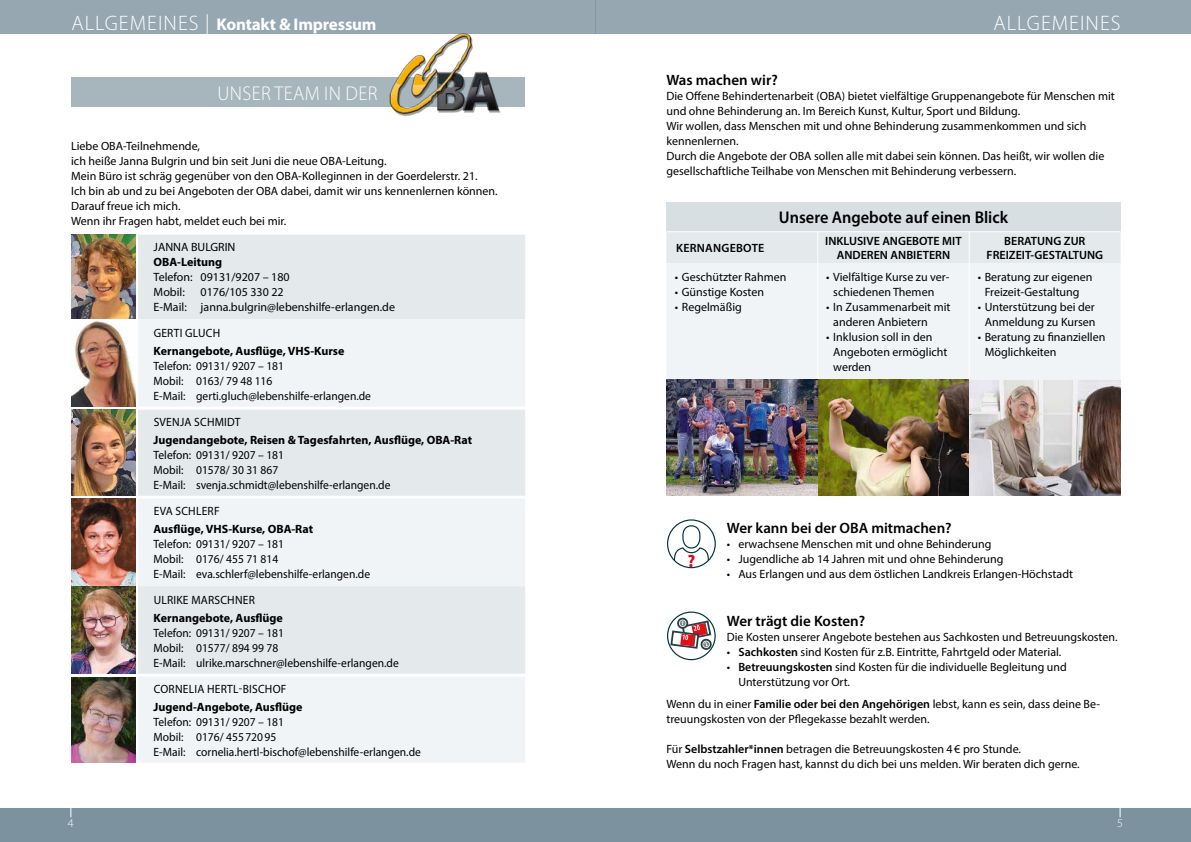
<style>
.page{position:relative;width:1191px;height:842px;background:#fff}
.page>*{position:absolute;margin:0;border:0;box-sizing:border-box;transform-origin:0 0}
.t1{font:300 21px "Myriad Pro";letter-spacing:.05em;color:#fff}
.t2{font:300 20px "Myriad Pro";letter-spacing:.02em;color:#fff;scale:.96 1}
.t3{font:700 17.8px "Myriad Pro";color:#e30613}
.t4{font:700 17px "Myriad Pro";letter-spacing:-.01em;color:#fff}
.t5{font:600 17px "Myriad Pro";color:#000;scale:.96 1}
.t6{font:600 15px "Myriad Pro";color:#000}
.t7{font:12px/15px "Myriad Pro";color:#000}
.t8{font:12px/15px "Myriad Pro";color:#000;scale:.96 1}
.t9{font:700 12px "Myriad Pro";color:#000}
.t10{font:12px "Myriad Pro";letter-spacing:.02em;color:#000;scale:.96 1}
.t11{font:600 12px/14.4px "Myriad Pro";color:#000;text-align:center}
.t12{font:600 12px "Myriad Pro";letter-spacing:.02em;color:#000}
.t13{font:300 12px "Myriad Pro";color:#fff}
.s1{font-weight:300;font-size:21px}
.s2{font-weight:600}
</style>
<div class="page">
<div style="left:0;top:808px;width:595px;height:34px;background:#7c929f"></div>
<div style="left:595px;top:808px;width:596px;height:34px;background:#7c929f"></div>
<div style="left:595px;top:0;width:596px;height:34px;background:#96a7b2"></div>
<div style="left:0;top:0;width:595px;height:34px;background:#96a7b2"></div>
<div style="left:138px;top:235px;width:387px;height:84px;background:#e4e9ec"></div>
<svg style="left:138px;top:319px;width:387px;height:444px;fill:#f1f4f6"></svg>
<hr style="left:137px;top:407px;width:388px;height:3px;background:#fff">
<hr style="left:137px;top:496px;width:388px;height:3px;background:#fff">
<hr style="left:137px;top:674px;width:388px;height:3px;background:#fff">
<img style="left:71px;top:235px;width:64px;height:172px">
<img style="left:71px;top:410px;width:64px;height:86px">
<img style="left:71px;top:499px;width:64px;height:175px">
<img style="left:71px;top:677px;width:64px;height:86px">
<div style="left:71px;top:77px;width:453px;height:30px;background:#a7b5bd"></div>
<img style="left:389px;top:33px;width:111px;height:84px">
<div style="left:667px;top:519px;width:49px;height:49px;border:1px solid #01363e;border-radius:50%"></div>
<svg style="left:673px;top:519px;width:36px;height:42px"></svg>
<svg style="left:667px;top:611px;width:49px;height:50px"></svg>
<div style="left:666px;top:202px;width:454px;height:30px;background:#d7dfe3"></div>
<div style="left:666px;top:232px;width:454px;height:149px;background:#e4e9ec"></div>
<div style="left:666px;top:263px;width:454px;height:116px;background:#f1f4f6"></div>
<hr style="left:666px;top:231px;width:151px;height:1px;background:#fff">
<hr style="left:817px;top:231px;width:152px;height:1px;background:#fff">
<hr style="left:969px;top:231px;width:151px;height:1px;background:#fff">
<hr style="left:969px;top:379px;width:1px;height:117px;background:#fff">
<hr style="left:817px;top:232px;width:1px;height:31px;background:#fff">
<hr style="left:968px;top:232px;width:1px;height:31px;background:#fff">
<hr style="left:817px;top:263px;width:1px;height:116px;background:#fff">
<hr style="left:968px;top:263px;width:1px;height:116px;background:#fff">
<img style="left:666px;top:379px;width:303px;height:117px">
<img style="left:969px;top:381px;width:151px;height:115px">
<h3 class="t4" style="left:71px;top:13px;width:307px"><span class="s1">ALLGEMEINES |</span> Kontakt &amp; Impressum</h3>
<h1 class="t1" style="left:993px;top:10px;width:129px">ALLGEMEINES</h1>
<h2 class="t2" style="left:217px;top:81px;width:168px">UNSER TEAM IN DER</h2>
<p class="t7" style="left:71px;top:138px;width:428px">Liebe OBA-Teilnehmende,<br>ich heiße Janna Bulgrin und bin seit Juni die neue OBA-Leitung.<br>Mein Büro ist schräg gegenüber von den OBA-Kolleginnen in der Goerdelerstr. 21.<br>Ich bin ab und zu bei Angeboten der OBA dabei, damit wir uns kennenlernen können.<br>Darauf freue ich mich.<br>Wenn ihr Fragen habt, meldet euch bei mir.</p>
<p class="t7" style="left:154px;top:239px;width:83px">JANNA BULGRIN</p>
<p class="t9" style="left:154px;top:254px;width:70px">OBA-Leitung</p>
<p class="t7" style="left:154px;top:269px;width:138px">Telefon: 09131/9207 – 180<br>Mobil:</p>
<p class="t7" style="left:154px;top:284px;width:243px;text-indent:47px">0176/105 330 22<br>E-Mail: janna.bulgrin@lebenshilfe-erlangen.de</p>
<p class="t10" style="left:154px;top:325px;width:71px">GERTI GLUCH</p>
<p class="t9" style="left:154px;top:343px;width:192px">Kernangebote, Ausflüge, VHS-Kurse</p>
<p class="t8" style="left:154px;top:358px;width:228px">Telefon: 09131/ 9207 – 181<br>Mobil: 0163/ 79 48 116<br>E-Mail: gerti.gluch@lebenshilfe-erlangen.de</p>
<p class="t10" style="left:154px;top:414px;width:92px">SVENJA SCHMIDT</p>
<p class="t9" style="left:154px;top:432px;width:320px">Jugendangebote, Reisen &amp; Tagesfahrten, Ausflüge, OBA-Rat</p>
<p class="t8" style="left:154px;top:447px;width:248px">Telefon: 09131/ 9207 – 181<br>Mobil: 01578/ 30 31 867<br>E-Mail: svenja.schmidt@lebenshilfe-erlangen.de</p>
<p class="t10" style="left:154px;top:503px;width:70px">EVA SCHLERF</p>
<p class="t9" style="left:154px;top:521px;width:161px">Ausflüge, VHS-Kurse, OBA-Rat</p>
<p class="t8" style="left:154px;top:536px;width:227px">Telefon: 09131/ 9207 – 181<br>Mobil: 0176/ 455 71 814<br>E-Mail: eva.schlerf@lebenshilfe-erlangen.de</p>
<p class="t10" style="left:154px;top:592px;width:107px">ULRIKE MARSCHNER</p>
<p class="t9" style="left:154px;top:610px;width:131px">Kernangebote, Ausflüge</p>
<p class="t8" style="left:154px;top:625px;width:257px">Telefon: 09131/ 9207 – 181<br>Mobil: 01577/ 894 99 78<br>E-Mail: ulrike.marschner@lebenshilfe-erlangen.de</p>
<p class="t10" style="left:154px;top:681px;width:140px">CORNELIA HERTL-BISCHOF</p>
<p class="t9" style="left:154px;top:699px;width:150px">Jugend-Angebote, Ausflüge</p>
<p class="t8" style="left:154px;top:714px;width:280px">Telefon: 09131/ 9207 – 181<br>Mobil: 0176/ 45572095<br>E-Mail: cornelia.hertl-bischof@lebenshilfe-erlangen.de</p>
<p class="t6" style="left:666px;top:70px;width:113px">Was machen wir?</p>
<p class="t7" style="left:666px;top:88px;width:450px">Die Offene Behindertenarbeit (OBA) bietet vielfältige Gruppenangebote für Menschen mit und ohne Behinderung an. Im Bereich Kunst, Kultur, Sport und Bildung.<br>Wir wollen, dass Menschen mit und ohne Behinderung zusammenkommen und sich kennenlernen.<br>Durch die Angebote der OBA sollen alle mit dabei sein können. Das heißt, wir wollen die gesellschaftliche Teilhabe von Menschen mit Behinderung verbessern.</p>
<h3 class="t5" style="left:779px;top:207px;width:240px">Unsere Angebote auf einen Blick</h3>
<p class="t12" style="left:676px;top:241px;width:90px">KERNANGEBOTE</p>
<p class="t11" style="left:825px;top:233px;width:138px">INKLUSIVE ANGEBOTE MIT<br>ANDEREN ANBIETERN</p>
<p class="t11" style="left:986px;top:233px;width:118px">BERATUNG ZUR<br>FREIZEIT-GESTALTUNG</p>
<p class="t7" style="left:675px;top:269px;width:113px">• Geschützter Rahmen</p>
<p class="t7" style="left:675px;top:284px;width:91px">• Günstige Kosten</p>
<p class="t7" style="left:675px;top:299px;width:68px">• Regelmäßig</p>
<p class="t7" style="left:833px;top:269px;width:118px;text-indent:-7px">• Vielfältige Kurse zu ver&shy;schiedenen Themen</p>
<p class="t7" style="left:833px;top:299px;width:119px;text-indent:-7px">• In Zusammenarbeit mit anderen Anbietern</p>
<p class="t7" style="left:833px;top:329px;width:116px;text-indent:-7px">• Inklusion soll in den<br>Angeboten ermöglicht werden</p>
<p class="t7" style="left:977px;top:269px;width:116px;text-align:center">• Beratung zur eigenen<br>Freizeit-Gestaltung</p>
<p class="t7" style="left:977px;top:299px;width:119px;text-align:center">• Unterstützung bei der<br>Anmeldung zu Kursen</p>
<p class="t7" style="left:984px;top:329px;width:122px;text-indent:-7px">• Beratung zu finanziellen<br>Möglichkeiten</p>
<p class="t6" style="left:727px;top:518px;width:226px">Wer kann bei der OBA mitmachen?</p>
<p class="t7" style="left:727px;top:536px;width:266px">• erwachsene Menschen mit und ohne Behinderung</p>
<p class="t7" style="left:727px;top:551px;width:278px">• Jugendliche ab 14 Jahren mit und ohne Behinderung</p>
<p class="t7" style="left:727px;top:566px;width:348px">• Aus Erlangen und aus dem östlichen Landkreis Erlangen-Höchstadt</p>
<p class="t6" style="left:727px;top:611px;width:140px">Wer trägt die Kosten?</p>
<p class="t7" style="left:727px;top:629px;width:392px">Die Kosten unserer Angebote bestehen aus Sachkosten und Betreuungskosten.</p>
<p class="t7" style="left:727px;top:644px;width:336px">• <span class="s2">Sachkosten</span> sind Kosten für z.B. Eintritte, Fahrtgeld oder Material.</p>
<p class="t7" style="left:738px;top:659px;width:330px;text-indent:-12px">• <span class="s2">Betreuungskosten</span> sind Kosten für die individuelle Begleitung und<br>Unterstützung vor Ort.</p>
<p class="t7" style="left:666px;top:697px;width:435px">Wenn du in einer <span class="s2">Familie oder bei den Angehörigen</span> lebst, kann es sein, dass deine Be&shy;treuungskosten von der Pflegekasse bezahlt werden.</p>
<p class="t7" style="left:666px;top:742px;width:415px">Für <span class="s2">Selbstzahler*innen</span> betragen die Betreuungskosten 4€ pro Stunde.<br>Wenn du noch Fragen hast, kannst du dich bei uns melden. Wir beraten dich gerne.</p>
<h3 class="t3" style="left:687px;top:549px;width:9px">?</h3>
<p class="t13" style="left:68px;top:816px;width:7px">4</p>
<p class="t13" style="left:1117px;top:816px;width:7px">5</p>
</div>
